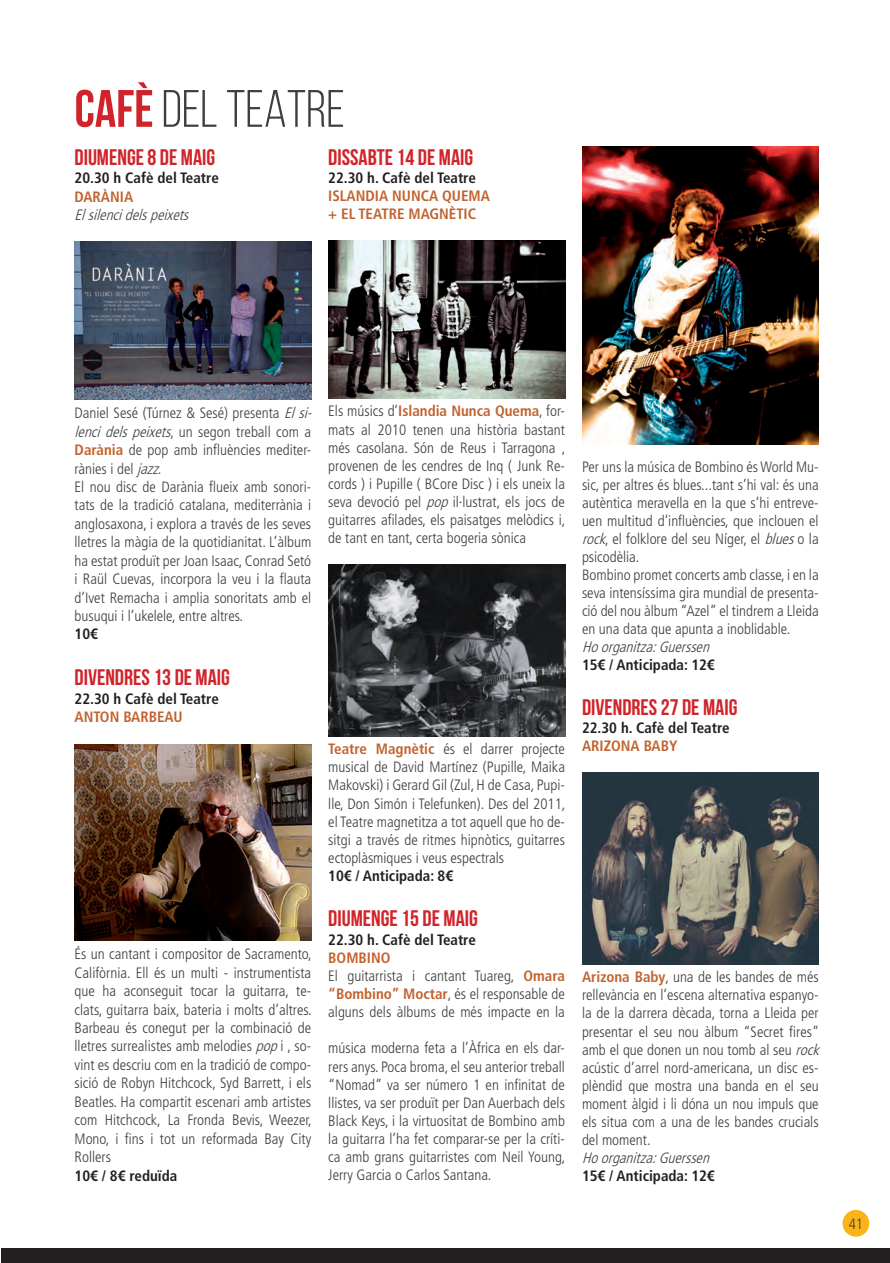
<style>
.page{position:relative;width:890px;height:1263px;background:#fff}
.page>*{position:absolute;margin:0;border:0;box-sizing:border-box;transform-origin:0 0}
.t1{font:52.5px "Bebas Neue";color:#3e3e3f}
.t2{font:700 22.5px "Bebas Neue";color:#d1232a}
.t3{font:300 condensed 15px/18.1px "Frutiger LT Std";color:#3e3e3f;text-align:justify}
.t4{font:700 condensed 15px "Frutiger LT Std";color:#231f20}
.t5{font:700 condensed 15px "Frutiger LT Std";color:#c1632f}
.t6{font:italic 300 condensed 15px "Frutiger LT Std";color:#3e3e3f}
.s1{font-weight:700;color:#d1232a}
.s2{font-style:italic}
.s3{font-weight:700;color:#c1632f}
</style>
<div class="page">
<div style="left:842px;top:1209px;width:27px;height:27px;background:#fbb417;border-radius:50%"></div>
<div style="left:1px;top:1248px;width:889px;height:15px;background:#231f20"></div>
<img style="left:75px;top:242px;width:236px;height:158px">
<img style="left:75px;top:744px;width:236px;height:196px">
<img style="left:328px;top:240px;width:237px;height:158px">
<img style="left:328px;top:565px;width:237px;height:171px">
<img style="left:582px;top:772px;width:237px;height:192px">
<img style="left:582px;top:147px;width:237px;height:298px">
<p class="t1" style="left:75px;top:81px;width:272px"><span class="s1">CAFÈ</span> DEL TEATRE</p>
<p class="t2" style="left:75px;top:145px;width:142px">DIUMENGE 8 DE MAIG</p>
<p class="t4" style="left:75px;top:169px;width:146px">20.30 h Cafè del Teatre</p>
<p class="t5" style="left:75px;top:187px;width:60px">DARÀNIA</p>
<p class="t6" style="left:75px;top:206px;width:120px">Elsilencidelspeixets</p>
<p class="t2" style="left:328px;top:145px;width:146px">DISSABTE 14 DE MAIG</p>
<p class="t4" style="left:328px;top:169px;width:149px">22.30 h. Cafè del Teatre</p>
<p class="t5" style="left:328px;top:187px;width:163px">ISLANDIA NUNCA QUEMA</p>
<p class="t5" style="left:328px;top:205px;width:149px">+ EL TEATRE MAGNÈTIC</p>
<p class="t3" style="left:75px;top:404px;width:243px;text-align:left">Daniel Sesé (Túrnez &amp; Sesé) presenta <span class="s2">Elsi&shy;lencidelspeixets</span>, u n s e g o n t r e b a l l c o m a <span class="s3">Darània</span> de pop amb influències mediter&shy;rànies i del <span class="s2">jazz</span>.</p>
<p class="t3" style="left:75px;top:478px;width:238px">El nou disc de Darània flueix amb sonori&shy;tats de la tradició catalana, mediterrània i anglosaxona, i explora a través de les seves lletres la màgia de la quotidianitat. L’àlbum ha estat produït per Joan Isaac, Conrad Setó i Raül Cuevas, incorpora la veu i la flauta d’Ivet Remacha i amplia sonoritats amb el busuqui i l’ukelele, entre altres.</p>
<p class="t4" style="left:75px;top:625px;width:25px">10€</p>
<p class="t2" style="left:75px;top:665px;width:157px">DIVENDRES 13 DE MAIG</p>
<p class="t4" style="left:75px;top:689px;width:146px">22.30 h Cafè del Teatre</p>
<p class="t5" style="left:75px;top:708px;width:110px">ANTON BARBEAU</p>
<p class="t3" style="left:75px;top:945px;width:239px">És un cantant i compositor de Sacramento, Califòrnia. Ell és un multi - instrumentista que ha aconseguit tocar la guitarra, te&shy;clats, guitarra baix, bateria i molts d’altres.<br>Barbeau és conegut per la combinació de lletres surrealistes amb melodies <span class="s2">pop</span>i , so&shy;vint es descriu com en la tradició de compo&shy;sició de Robyn Hitchcock, Syd Barrett, i els Beatles. Ha compartit escenari amb artistes com Hitchcock, La Fronda Bevis, Weezer, Mono, i fins i tot un reformada Bay City Rollers</p>
<p class="t4" style="left:75px;top:1166px;width:104px">10€ / 8€ reduïda</p>
<p class="t3" style="left:328px;top:402px;width:239px">Els músics d’<span class="s3">Islandia Nunca Quema</span>, for&shy;mats al 2010 tenen una història bastant més casolana. Són de Reus i Tarragona , provenen de les cendres de Inq ( Junk Re&shy;cords ) i Pupille ( BCore Disc ) i els uneix la seva devoció pel <span class="s2">pop</span>il·lustrat, els jocs de guitarres afilades, els paisatges melòdics i, de tant en tant, certa bogeria sònica</p>
<p class="t3" style="left:328px;top:740px;width:239px"><span class="s3">Teatre Magnètic</span> és el darrer projecte musical de David Martínez (Pupille, Maika Makovski) i Gerard Gil (Zul, H de Casa, Pupi&shy;lle, Don Simón i Telefunken). Des del 2011, el Teatre magnetitza a tot aquell que ho de&shy;sitgi a través de ritmes hipnòtics, guitarres ectoplàsmiques i veus espectrals</p>
<p class="t4" style="left:328px;top:867px;width:126px">10€ / Anticipada: 8€</p>
<p class="t2" style="left:328px;top:906px;width:151px">DIUMENGE 15 DE MAIG</p>
<p class="t4" style="left:328px;top:930px;width:149px">22.30 h. Cafè del Teatre</p>
<p class="t5" style="left:328px;top:948px;width:64px">BOMBINO</p>
<p class="t3" style="left:328px;top:967px;width:238px">El guitarrista i cantant Tuareg, <span class="s3">Omara “Bombino” Moctar</span>, és el responsable de alguns dels àlbums de més impacte en la</p>
<p class="t3" style="left:328px;top:1039px;width:239px">música moderna feta a l’Àfrica en els dar&shy;rers anys. Poca broma, el seu anterior treball “Nomad” va ser número 1 en infinitat de llistes, va ser produït per Dan Auerbach dels Black Keys, i la virtuositat de Bombino amb la guitarra l’ha fet comparar-se per la críti&shy;ca amb grans guitarristes com Neil Young, Jerry Garcia o Carlos Santana.</p>
<p class="t3" style="left:582px;top:458px;width:238px">Per uns la música de Bombino és World Mu&shy;sic, per altres és blues...tant s’hi val: és una autèntica meravella en la que s’hi entreve&shy;uen multitud d’influències, que inclouen el <span class="s2">rock</span>, el folklore del seu Níger, el <span class="s2">blues</span>o la psicodèlia.</p>
<p class="t3" style="left:582px;top:566px;width:238px">Bombino promet concerts amb classe, i en la seva intensíssima gira mundial de presenta&shy;ció del nou àlbum “Azel” el tindrem a Lleida en una data que apunta a inoblidable.</p>
<p class="t6" style="left:582px;top:638px;width:133px">Hoorganitza:Guerssen</p>
<p class="t4" style="left:582px;top:656px;width:134px">15€ / Anticipada: 12€</p>
<p class="t2" style="left:582px;top:695px;width:157px">DIVENDRES 27 DE MAIG</p>
<p class="t4" style="left:582px;top:719px;width:149px">22.30 h. Cafè del Teatre</p>
<p class="t5" style="left:582px;top:737px;width:97px">ARIZONA BABY</p>
<p class="t3" style="left:582px;top:968px;width:243px;text-align:left"><span class="s3">Arizona Baby</span>, una de les bandes de més rellevància en l’escena alternativa espanyo&shy;la de la darrera dècada, torna a Lleida per presentar el seu nou àlbum “Secret fires” amb el que donen un nou tomb al seu <span class="s2">rock </span>acústic d’arrel nord-americana, un disc es&shy;plèndid que mostra una banda en el seu moment àlgid i li dóna un nou impuls que els situa com a una de les bandes crucials del moment.</p>
<p class="t6" style="left:582px;top:1148px;width:133px">Hoorganitza:Guerssen</p>
<p class="t4" style="left:582px;top:1166px;width:134px">15€ / Anticipada: 12€</p>
<p class="t3" style="left:849px;top:1214px;width:16px">41</p>
</div>
